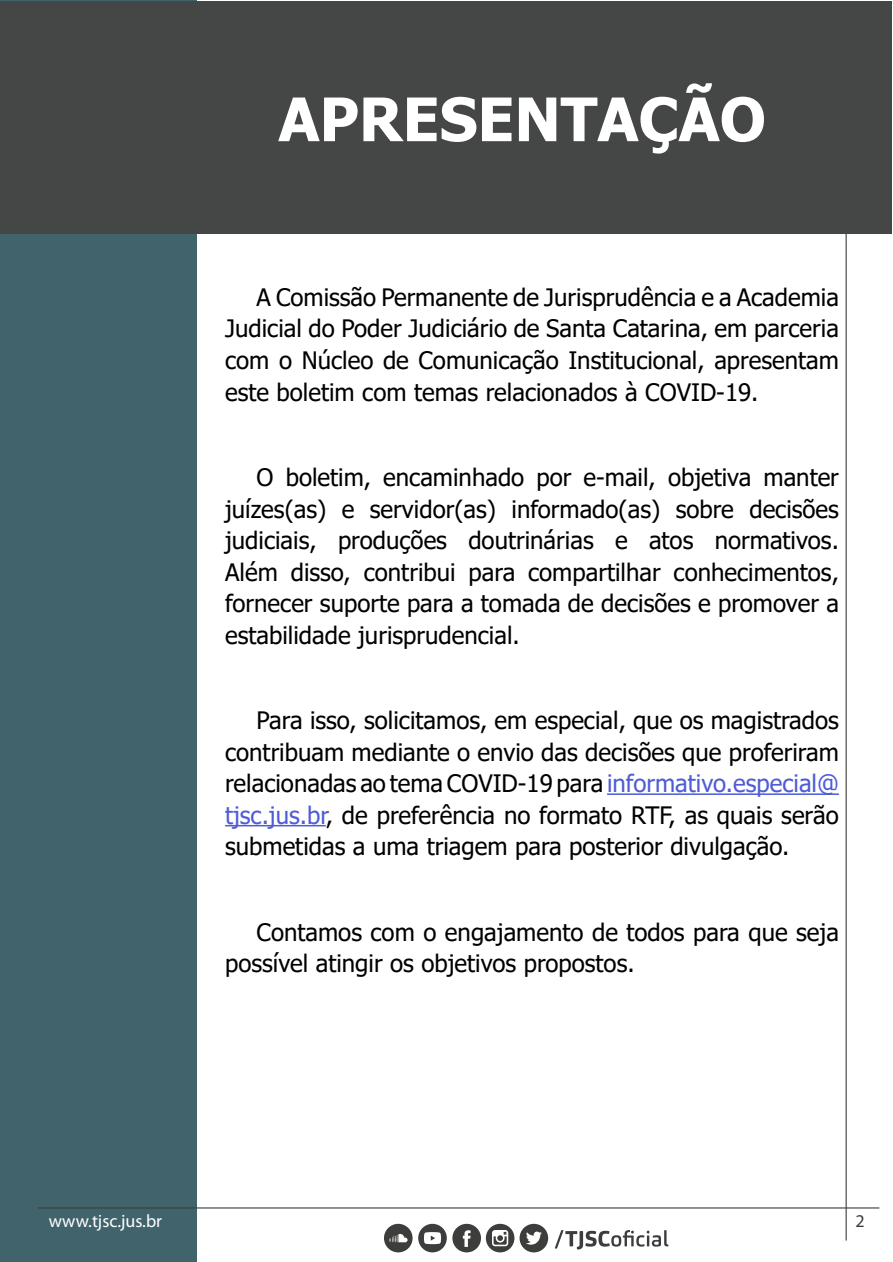
<style>
.page{position:relative;width:893px;height:1262px;background:#fff}
.page>*{position:absolute;margin:0;border:0;box-sizing:border-box;transform-origin:0 0}
.t1{font:700 60px "Tahoma";color:#fff}
.t2{font:24px/31.5px "Tahoma";color:#000;text-align:justify}
.t3{font:18px "Myriad Pro";color:#fff}
.t4{font:18px "Myriad Pro";color:#3d3d3b}
.s1{color:#4f5cd6}
</style>
<div class="page">
<svg style="left:555px;top:1230px;width:113px;height:19px"></svg>
<svg style="left:418px;top:1223px;width:130px;height:29px"></svg>
<svg style="left:384px;top:1223px;width:28px;height:29px"></svg>
<div style="left:0;top:0;width:196px;height:1262px;background:#41636b"></div>
<hr style="left:38px;top:1207px;width:841px;height:1px;background:#3d3d3b">
<hr style="left:845px;top:54px;width:1px;height:1186px;background:#3d3d3b">
<div style="left:1px;top:1px;width:891px;height:232px;background:#454747"></div>
<hr style="left:607px;top:793px;width:232px;height:2px;background:#4f5cd6">
<hr style="left:225px;top:825px;width:101px;height:1px;background:#4f5cd6">
<h1 class="t1" style="left:278px;top:77px;width:489px">APRESENTAÇÃO</h1>
<p class="t2" style="left:225px;top:283px;width:615px;text-indent:31px">A Comissão Permanente de Jurisprudência e a Academia Judicial do Poder Judiciário de Santa Catarina, em parceria com o Núcleo de Comunicação Institucional, apresentam este boletim com temas relacionados à COVID-19.</p>
<p class="t2" style="left:225px;top:463px;width:615px;text-indent:31px">O boletim, encaminhado por e-mail, objetiva manter juízes(as) e servidor(as) informado(as) sobre decisões judiciais, produções doutrinárias e atos normativos.<br>Além disso, contribui para compartilhar conhecimentos, fornecer suporte para a tomada de decisões e promover a estabilidade jurisprudencial.</p>
<p class="t2" style="left:225px;top:706px;width:615px;text-indent:31px">Para isso, solicitamos, em especial, que os magistrados contribuam mediante o envio das decisões que proferiram relacionadas ao tema COVID-19 para <span class="s1">informativo.especial@ tjsc.jus.br</span>, de preferência no formato RTF, as quais serão submetidas a uma triagem para posterior divulgação.</p>
<p class="t2" style="left:225px;top:917px;width:615px;text-indent:31px">Contamos com o engajamento de todos para que seja possível atingir os objetivos propostos.</p>
<p class="t3" style="left:37px;top:1210px;width:126px">wwww.tjsc.jus.br</p>
<p class="t3" style="left:51px;top:1212px;width:101px">ww.tjsc.jus.br</p>
<p class="t4" style="left:855px;top:1210px;width:11px">2</p>
</div>
